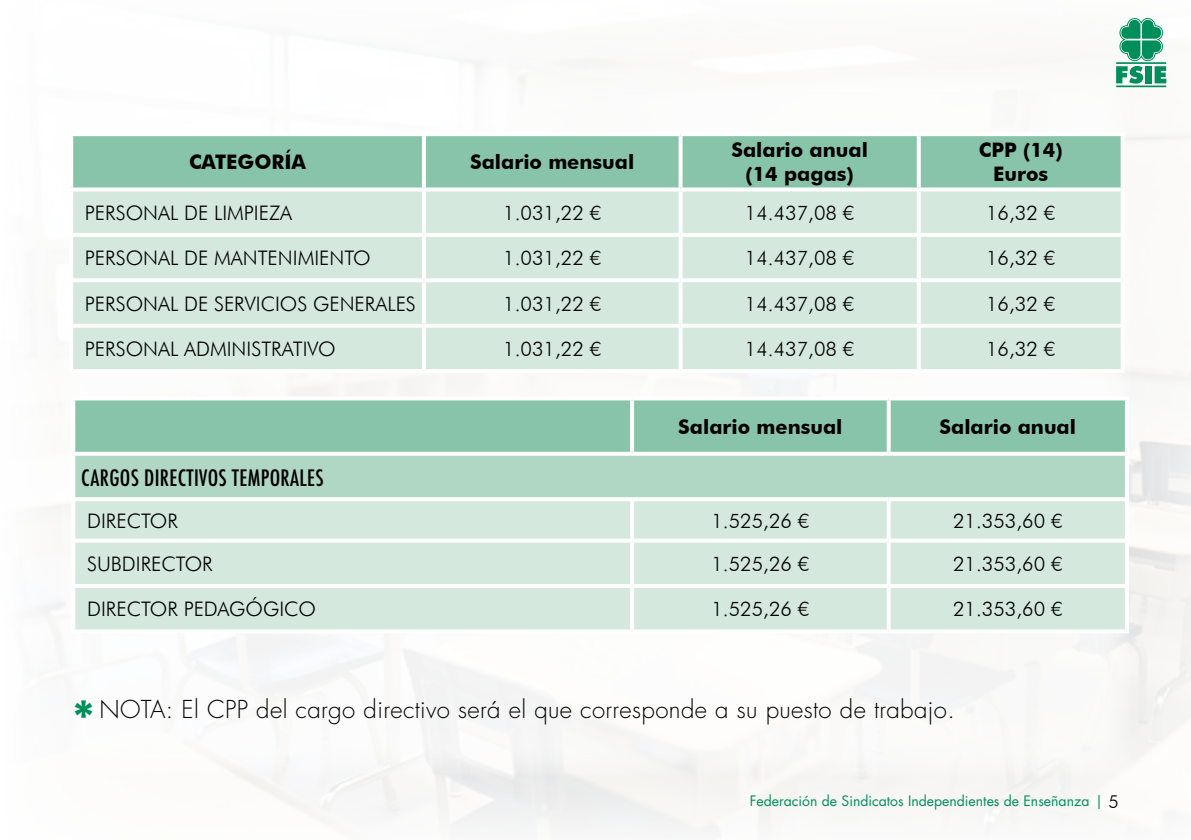
<style>
.page{position:relative;width:1191px;height:840px;background:#fff}
.page>*{position:absolute;margin:0;border:0;box-sizing:border-box;transform-origin:0 0}
.t1{font:700 48px "Futura BT";color:#008f5b}
.t2{font:300 24px "Futura Std";letter-spacing:.015em;color:#000}
.t3{font:500 condensed 22px "Futura";letter-spacing:.015em;color:#000}
.t4{font:300 20px "Futura BT";color:#000}
.t5{font:700 20px/24px "Futura BT";color:#000;text-align:center}
.t6{font:14px "Futura Std";color:#008e5a}
.s1{font-family:"Futura BT";font-weight:300;font-size:18px;color:#000}
</style>
<div class="page">
<hr style="left:1116px;top:85px;width:50px;height:2px;background:#008f5b">
<svg style="left:1116px;top:16px;width:50px;height:68px"></svg>
<div style="left:73px;top:136px;width:1047px;height:51px;background:#88c4aa"></div>
<div style="left:73px;top:191px;width:1047px;height:178px;background:#d4e8de"></div>
<hr style="left:422px;top:136px;width:4px;height:51px;background:#fff">
<svg style="left:678px;top:136px;width:4px;height:51px"></svg>
<svg style="left:916px;top:136px;width:4px;height:51px"></svg>
<svg style="left:1120px;top:136px;width:3px;height:51px"></svg>
<svg style="left:71px;top:187px;width:353px;height:1px"></svg>
<svg style="left:424px;top:187px;width:256px;height:1px"></svg>
<hr style="left:422px;top:191px;width:4px;height:42px;background:#fff">
<svg style="left:680px;top:187px;width:238px;height:4px"></svg>
<svg style="left:678px;top:191px;width:4px;height:42px"></svg>
<svg style="left:918px;top:187px;width:205px;height:2px"></svg>
<svg style="left:916px;top:191px;width:4px;height:42px"></svg>
<svg style="left:1120px;top:191px;width:2px;height:42px"></svg>
<hr style="left:69px;top:233px;width:355px;height:4px;background:#fff">
<hr style="left:424px;top:233px;width:256px;height:4px;background:#fff">
<hr style="left:422px;top:237px;width:4px;height:41px;background:#fff">
<hr style="left:680px;top:233px;width:238px;height:4px;background:#fff">
<svg style="left:678px;top:237px;width:4px;height:41px"></svg>
<hr style="left:918px;top:233px;width:206px;height:4px;background:#fff">
<svg style="left:916px;top:237px;width:4px;height:41px"></svg>
<svg style="left:1120px;top:237px;width:1px;height:41px"></svg>
<svg style="left:73px;top:278px;width:351px;height:4px"></svg>
<svg style="left:424px;top:278px;width:256px;height:4px"></svg>
<hr style="left:422px;top:282px;width:4px;height:41px;background:#fff">
<svg style="left:680px;top:278px;width:238px;height:4px"></svg>
<svg style="left:678px;top:282px;width:4px;height:41px"></svg>
<svg style="left:918px;top:278px;width:203px;height:4px"></svg>
<svg style="left:916px;top:282px;width:4px;height:41px"></svg>
<svg style="left:1120px;top:282px;width:1px;height:41px"></svg>
<svg style="left:73px;top:323px;width:351px;height:4px"></svg>
<svg style="left:424px;top:323px;width:256px;height:4px"></svg>
<hr style="left:422px;top:327px;width:4px;height:42px;background:#fff">
<svg style="left:680px;top:323px;width:238px;height:4px"></svg>
<svg style="left:678px;top:327px;width:4px;height:42px"></svg>
<svg style="left:918px;top:323px;width:203px;height:4px"></svg>
<svg style="left:916px;top:327px;width:4px;height:42px"></svg>
<svg style="left:1120px;top:327px;width:1px;height:42px"></svg>
<div style="left:75px;top:400px;width:1049px;height:51px;background:#88c4aa"></div>
<div style="left:73px;top:453px;width:1053px;height:46px;background:#b0d6c4"></div>
<div style="left:75px;top:501px;width:1049px;height:128px;background:#d4e8de"></div>
<hr style="left:630px;top:400px;width:4px;height:51px;background:#fff">
<svg style="left:886px;top:400px;width:4px;height:51px"></svg>
<svg style="left:1124px;top:400px;width:3px;height:51px"></svg>
<hr style="left:630px;top:501px;width:4px;height:37px;background:#fff">
<svg style="left:886px;top:501px;width:4px;height:37px"></svg>
<svg style="left:1124px;top:501px;width:1px;height:37px"></svg>
<svg style="left:74px;top:538px;width:558px;height:4px"></svg>
<hr style="left:630px;top:542px;width:4px;height:41px;background:#fff">
<svg style="left:886px;top:542px;width:4px;height:41px"></svg>
<svg style="left:1124px;top:542px;width:2px;height:41px"></svg>
<svg style="left:75px;top:583px;width:557px;height:4px"></svg>
<hr style="left:630px;top:587px;width:4px;height:42px;background:#fff">
<svg style="left:886px;top:587px;width:4px;height:42px"></svg>
<svg style="left:1124px;top:588px;width:1px;height:41px"></svg>
<svg style="left:74px;top:629px;width:558px;height:1px"></svg>
<svg style="left:73px;top:451px;width:559px;height:4px"></svg>
<hr style="left:71px;top:455px;width:4px;height:42px;background:#fff">
<svg style="left:632px;top:451px;width:256px;height:4px"></svg>
<svg style="left:888px;top:451px;width:239px;height:4px"></svg>
<svg style="left:1124px;top:455px;width:3px;height:42px"></svg>
<svg style="left:73px;top:497px;width:559px;height:2px"></svg>
<svg style="left:632px;top:497px;width:256px;height:2px"></svg>
<svg style="left:888px;top:497px;width:239px;height:2px"></svg>
<svg style="left:632px;top:538px;width:256px;height:4px"></svg>
<svg style="left:888px;top:538px;width:238px;height:4px"></svg>
<svg style="left:632px;top:583px;width:256px;height:4px"></svg>
<svg style="left:888px;top:583px;width:237px;height:4px"></svg>
<svg style="left:632px;top:629px;width:256px;height:1px"></svg>
<svg style="left:888px;top:629px;width:239px;height:1px"></svg>
<p class="t5" style="left:189px;top:150px;width:119px">CATEGORÍA</p>
<p class="t5" style="left:470px;top:150px;width:166px">Salario mensual</p>
<p class="t5" style="left:731px;top:138px;width:138px">Salario anual (14 pagas)</p>
<p class="t5" style="left:979px;top:138px;width:85px">CPP (14)<br>Euros</p>
<p class="t4" style="left:85px;top:200px;width:209px">PERSONAL DE LIMPIEZA</p>
<p class="t4" style="left:503px;top:200px;width:99px">1.031,22 €</p>
<p class="t4" style="left:745px;top:200px;width:111px">14.437,08 €</p>
<p class="t4" style="left:986px;top:200px;width:71px">16,32 €</p>
<p class="t4" style="left:85px;top:246px;width:287px">PERSONAL DE MANTENIMIENTO</p>
<p class="t4" style="left:503px;top:246px;width:99px">1.031,22 €</p>
<p class="t4" style="left:745px;top:246px;width:111px">14.437,08 €</p>
<p class="t4" style="left:986px;top:246px;width:71px">16,32 €</p>
<p class="t4" style="left:85px;top:291px;width:332px">PERSONAL DE SERVICIOS GENERALES</p>
<p class="t4" style="left:503px;top:291px;width:99px">1.031,22 €</p>
<p class="t4" style="left:745px;top:291px;width:111px">14.437,08 €</p>
<p class="t4" style="left:986px;top:291px;width:71px">16,32 €</p>
<p class="t4" style="left:85px;top:336px;width:252px">PERSONAL ADMINISTRATIVO</p>
<p class="t4" style="left:503px;top:336px;width:99px">1.031,22 €</p>
<p class="t4" style="left:745px;top:336px;width:111px">14.437,08 €</p>
<p class="t4" style="left:986px;top:336px;width:71px">16,32 €</p>
<p class="t5" style="left:678px;top:414px;width:166px">Salario mensual</p>
<p class="t5" style="left:939px;top:414px;width:138px">Salario anual</p>
<p class="t3" style="left:81px;top:463px;width:244px">CARGOS DIRECTIVOS TEMPORALES</p>
<p class="t4" style="left:87px;top:508px;width:92px">DIRECTOR</p>
<p class="t4" style="left:711px;top:508px;width:99px">1.525,26 €</p>
<p class="t4" style="left:953px;top:508px;width:111px">21.353,60 €</p>
<p class="t4" style="left:87px;top:551px;width:127px">SUBDIRECTOR</p>
<p class="t4" style="left:711px;top:551px;width:99px">1.525,26 €</p>
<p class="t4" style="left:953px;top:551px;width:111px">21.353,60 €</p>
<p class="t4" style="left:87px;top:596px;width:230px">DIRECTOR PEDAGÓGICO</p>
<p class="t4" style="left:711px;top:596px;width:99px">1.525,26 €</p>
<p class="t4" style="left:953px;top:596px;width:111px">21.353,60 €</p>
<h1 class="t1" style="left:71px;top:688px;width:27px">*</h1>
<p class="t2" style="left:99px;top:694px;width:857px">NOTA: El CPP del cargo directivo será el que corresponde a su puesto de trabajo.</p>
<p class="t6" style="left:750px;top:791px;width:370px">Federación de Sindicatos Independientes de Enseñanza | <span class="s1">5</span></p>
</div>
